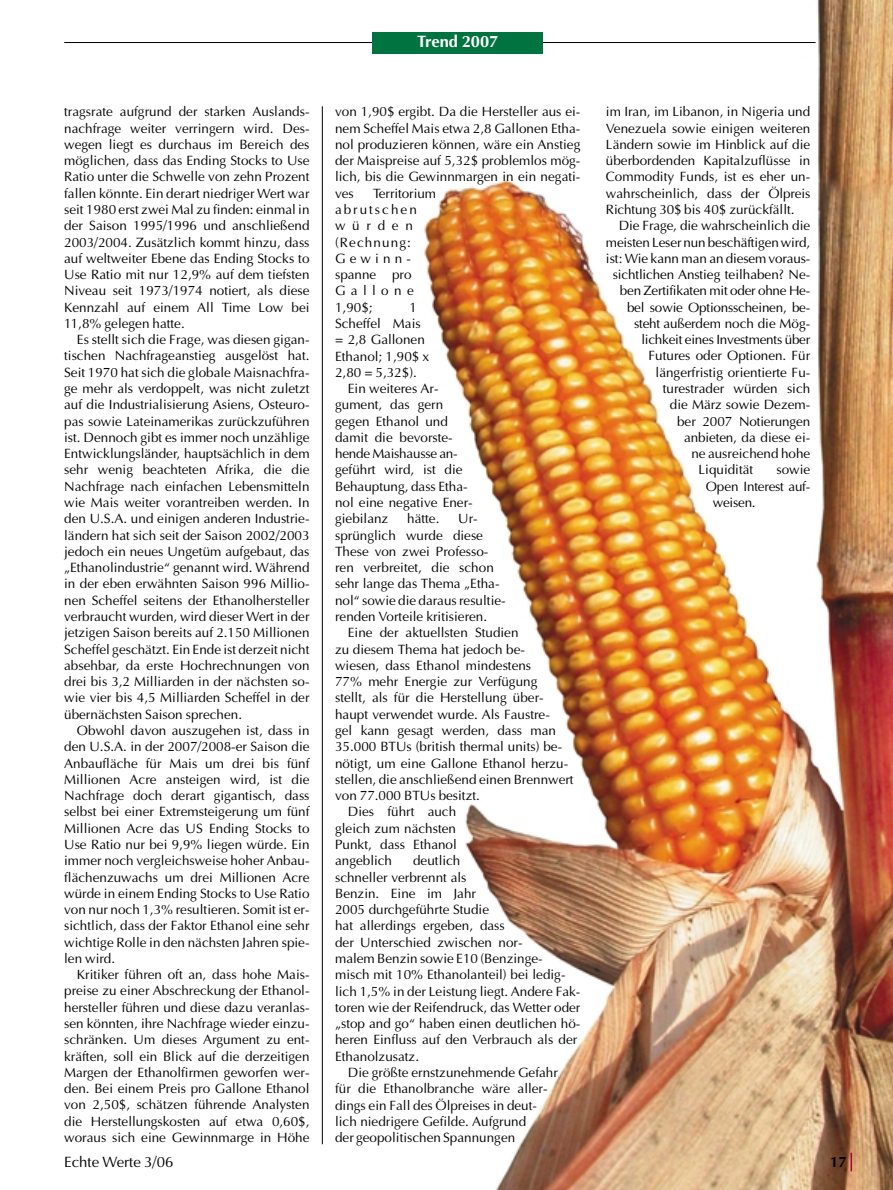
<style>
.page{position:relative;width:893px;height:1190px;background:#fff}
.page>*{position:absolute;margin:0;border:0;box-sizing:border-box;transform-origin:0 0}
.t1{font:700 16.5px "Optima";color:#fff}
.t2{font:15px "Optima";color:#000}
.t3{font:700 15px "Optima";color:#000}
.t4{font:13.5px/16.4px "Optima";color:#000;text-align:justify}
.t5{font:13.5px/16.4px "Optima";letter-spacing:.11em;color:#000}
</style>
<div class="page">
<img style="left:372px;top:0;width:520px;height:1190px">
<hr style="left:64px;top:42px;width:751px;height:1px;background:#000">
<div style="left:372px;top:32px;width:171px;height:21px;background:#007340"></div>
<hr style="left:322px;top:106px;width:1px;height:1038px;background:#000">
<svg style="left:850px;top:1152px;width:2px;height:19px"></svg>
<p class="t4" style="left:64px;top:105px;width:247px">tragsrate aufgrund der starken Auslands&shy;nachfrage weiter verringern wird. Des&shy;wegen liegt es durchaus im Bereich des möglichen, dass das Ending Stocks to Use Ratio unter die Schwelle von zehn Prozent fallen könnte. Ein derart niedriger Wert war seit 1980 erst zwei Mal zu finden: einmal in der Saison 1995/1996 und anschließend 2003/2004. Zusätzlich kommt hinzu, dass auf weltweiter Ebene das Ending Stocks to Use Ratio mit nur 12,9% auf dem tiefsten Niveau seit 1973/1974 notiert, als diese Kennzahl auf einem All Time Low bei 11,8% gelegen hatte.</p>
<p class="t4" style="left:64px;top:333px;width:247px;text-indent:13px">Es stellt sich die Frage, was diesen gigan&shy;tischen Nachfrageanstieg ausgelöst hat.<br>Seit 1970 hat sich die globale Maisnachfra&shy;ge mehr als verdoppelt, was nicht zuletzt auf die Industrialisierung Asiens, Osteuro&shy;pas sowie Lateinamerikas zurückzuführen ist. Dennoch gibt es immer noch unzählige Entwicklungsländer, hauptsächlich in dem sehr wenig beachteten Afrika, die die Nachfrage nach einfachen Lebensmitteln wie Mais weiter vorantreiben werden. In den U.S.A. und einigen anderen Industrie&shy;ländern hat sich seit der Saison 2002/2003 jedoch ein neues Ungetüm aufgebaut, das „Ethanolindustrie“ genannt wird. Während in der eben erwähnten Saison 996 Millio&shy;nen Scheffel seitens der Ethanolhersteller verbraucht wurden, wird dieser Wert in der jetzigen Saison bereits auf 2.150 Millionen Scheffel geschätzt. Ein Ende ist derzeit nicht absehbar, da erste Hochrechnungen von drei bis 3,2 Milliarden in der nächsten so&shy;wie vier bis 4,5 Milliarden Scheffel in der übernächsten Saison sprechen.</p>
<p class="t4" style="left:64px;top:723px;width:247px;text-indent:13px">Obwohl davon auszugehen ist, dass in den U.S.A. in der 2007/2008-er Saison die Anbaufläche für Mais um drei bis fünf Millionen Acre ansteigen wird, ist die Nachfrage doch derart gigantisch, dass selbst bei einer Extremsteigerung um fünf Millionen Acre das US Ending Stocks to Use Ratio nur bei 9,9% liegen würde. Ein immer noch vergleichsweise hoher Anbau&shy;flächenzuwachs um drei Millionen Acre würde in einem Ending Stocks to Use Ratio von nur noch 1,3% resultieren. Somit ist er&shy;sichtlich, dass der Faktor Ethanol eine sehr wichtige Rolle in den nächsten Jahren spie&shy;len wird.</p>
<p class="t4" style="left:64px;top:967px;width:247px;text-indent:13px">Kritiker führen oft an, dass hohe Mais&shy;preise zu einer Abschreckung der Ethanol&shy;hersteller führen und diese dazu veranlas&shy;sen könnten, ihre Nachfrage wieder einzu&shy;schränken. Um dieses Argument zu ent&shy;kräften, soll ein Blick auf die derzeitigen Margen der Ethanolfirmen geworfen wer&shy;den. Bei einem Preis pro Gallone Ethanol von 2,50$, schätzen führende Analysten die Herstellungskosten auf etwa 0,60$, woraus sich eine Gewinnmarge in Höhe</p>
<p class="t1" style="left:417px;top:35px;width:83px">Trend 2007</p>
<p class="t4" style="left:335px;top:105px;width:247px">von 1,90$ ergibt. Da die Hersteller aus ei&shy;nem Scheffel Mais etwa 2,8 Gallonen Etha&shy;nol produzieren können, wäre ein Anstieg der Maispreise auf 5,32$ problemlos mög&shy;lich, bis die Gewinnmargen in ein negati&shy;ves</p>
<p class="t5" style="left:335px;top:186px;width:102px;text-indent:38px">Territorium abrutschen würden (Rechnung:<br>Gewinn&shy;spanne pro<br>Gallone<br>1,90$;</p>
<p class="t4" style="left:409px;top:300px;width:9px">1</p>
<p class="t4" style="left:335px;top:316px;width:87px">Scheffel Mais</p>
<p class="t4" style="left:335px;top:333px;width:91px">= 2,8 Gallonen</p>
<p class="t4" style="left:335px;top:349px;width:96px">Ethanol; 1,90$ x</p>
<p class="t4" style="left:335px;top:365px;width:83px">2,80 = 5,32$).</p>
<p class="t4" style="left:348px;top:381px;width:92px">Ein weiteres Ar-</p>
<p class="t4" style="left:335px;top:398px;width:110px">gument, das gern</p>
<p class="t4" style="left:335px;top:414px;width:114px">gegen Ethanol und</p>
<p class="t4" style="left:335px;top:430px;width:119px">damit die bevorste-</p>
<p class="t4" style="left:335px;top:447px;width:124px">hende Maishausse an-</p>
<p class="t4" style="left:335px;top:463px;width:129px">geführt wird, ist die</p>
<p class="t4" style="left:335px;top:479px;width:134px">Behauptung, dass Etha-</p>
<p class="t4" style="left:335px;top:495px;width:139px">nol eine negative Ener-</p>
<p class="t4" style="left:335px;top:512px;width:55px">giebilanz</p>
<p class="t4" style="left:407px;top:512px;width:34px">hätte.</p>
<p class="t4" style="left:335px;top:512px;width:172px;text-align:left;text-indent:123px">Ur&shy;sprünglich wurde diese<br>These von zwei Professo&shy;ren verbreitet, die schon sehr lange das Thema „Etha&shy;nol“ sowie die daraus resultie&shy;renden Vorteile kritisieren.</p>
<p class="t4" style="left:348px;top:626px;width:172px">Eine der aktuellsten Studien</p>
<p class="t4" style="left:335px;top:642px;width:191px">zu diesem Thema hat jedoch be-</p>
<p class="t4" style="left:335px;top:658px;width:198px">wiesen, dass Ethanol mindestens</p>
<p class="t4" style="left:335px;top:674px;width:204px">77% mehr Energie zur Verfügung</p>
<p class="t4" style="left:335px;top:691px;width:210px">stellt, als für die Herstellung über-</p>
<p class="t4" style="left:335px;top:707px;width:216px">haupt verwendet wurde. Als Faustre-</p>
<p class="t4" style="left:335px;top:723px;width:222px">gel kann gesagt werden, dass man</p>
<p class="t4" style="left:335px;top:740px;width:228px">35.000 BTUs (british thermal units) be-</p>
<p class="t4" style="left:335px;top:756px;width:235px">nötigt, um eine Gallone Ethanol herzu-</p>
<p class="t4" style="left:335px;top:772px;width:240px">stellen, die anschließend einen Brennwert</p>
<p class="t4" style="left:335px;top:788px;width:146px">von 77.000 BTUs besitzt.</p>
<p class="t4" style="left:348px;top:805px;width:110px">Dies führt auch</p>
<p class="t4" style="left:335px;top:821px;width:122px">gleich zum nächsten</p>
<p class="t4" style="left:335px;top:837px;width:123px">Punkt, dass Ethanol</p>
<p class="t4" style="left:335px;top:853px;width:59px">angeblich</p>
<p class="t4" style="left:413px;top:853px;width:49px">deutlich</p>
<p class="t4" style="left:335px;top:870px;width:133px">schneller verbrennt als</p>
<p class="t4" style="left:335px;top:886px;width:142px">Benzin. Eine im Jahr</p>
<p class="t4" style="left:335px;top:902px;width:155px">2005 durchgeführte Studie</p>
<p class="t4" style="left:335px;top:919px;width:171px">hat allerdings ergeben, dass</p>
<p class="t4" style="left:335px;top:935px;width:189px">der Unterschied zwischen nor-</p>
<p class="t4" style="left:335px;top:951px;width:209px">malem Benzin sowie E10 (Benzinge-</p>
<p class="t4" style="left:335px;top:967px;width:232px">misch mit 10% Ethanolanteil) bei ledig-</p>
<p class="t4" style="left:335px;top:984px;width:247px">lich 1,5% in der Leistung liegt. Andere Fak-</p>
<p class="t4" style="left:335px;top:1000px;width:247px">toren wie der Reifendruck, das Wetter oder</p>
<p class="t4" style="left:335px;top:1016px;width:247px">„stop and go“ haben einen deutlichen hö-</p>
<p class="t4" style="left:335px;top:1033px;width:244px">heren Einfluss auf den Verbrauch als der</p>
<p class="t4" style="left:335px;top:1049px;width:86px">Ethanolzusatz.</p>
<p class="t4" style="left:348px;top:1065px;width:211px">Die größte ernstzunehmende Gefahr</p>
<p class="t4" style="left:335px;top:1081px;width:214px">für die Ethanolbranche wäre aller-</p>
<p class="t4" style="left:335px;top:1098px;width:203px">dings ein Fall des Ölpreises in deut-</p>
<p class="t4" style="left:335px;top:1114px;width:193px">lich niedrigere Gefilde. Aufgrund</p>
<p class="t4" style="left:335px;top:1130px;width:182px">der geopolitischen Spannungen</p>
<p class="t4" style="left:606px;top:105px;width:206px">im Iran, im Libanon, in Nigeria und Venezuela sowie einigen weiteren Ländern sowie im Hinblick auf die überbordenden Kapitalzuflüsse in Commodity Funds, ist es eher un&shy;wahrscheinlich, dass der Ölpreis Richtung 30$ bis 40$ zurückfällt.</p>
<p class="t4" style="left:618px;top:219px;width:193px">Die Frage, die wahrscheinlich die</p>
<p class="t4" style="left:606px;top:235px;width:206px">meisten Leser nun beschäftigen wird,</p>
<p class="t4" style="left:606px;top:251px;width:206px">ist: Wie kann man an diesem voraus-</p>
<p class="t4" style="left:612px;top:268px;width:199px">sichtlichen Anstieg teilhaben? Ne-</p>
<p class="t4" style="left:620px;top:284px;width:192px">ben Zertifikaten mit oder ohne He-</p>
<p class="t4" style="left:627px;top:300px;width:185px">bel sowie Optionsscheinen, be-</p>
<p class="t4" style="left:634px;top:316px;width:178px">steht außerdem noch die Mög-</p>
<p class="t4" style="left:641px;top:333px;width:170px">lichkeit eines Investments über</p>
<p class="t4" style="left:648px;top:349px;width:163px">Futures oder Optionen. Für</p>
<p class="t4" style="left:655px;top:365px;width:156px">längerfristig orientierte Fu-</p>
<p class="t4" style="left:662px;top:381px;width:149px">turestrader würden sich</p>
<p class="t4" style="left:670px;top:398px;width:142px">die März sowie Dezem-</p>
<p class="t4" style="left:677px;top:414px;width:135px">ber 2007 Notierungen</p>
<p class="t4" style="left:684px;top:430px;width:128px">anbieten, da diese ei-</p>
<p class="t4" style="left:691px;top:447px;width:120px">ne ausreichend hohe</p>
<p class="t4" style="left:698px;top:463px;width:56px">Liquidität</p>
<p class="t4" style="left:776px;top:463px;width:35px">sowie</p>
<p class="t4" style="left:705px;top:479px;width:106px">Open Interest auf-</p>
<p class="t4" style="left:712px;top:495px;width:44px">weisen.</p>
<p class="t2" style="left:64px;top:1155px;width:111px">Echte Werte 3/06</p>
<p class="t3" style="left:830px;top:1155px;width:18px">17</p>
</div>
